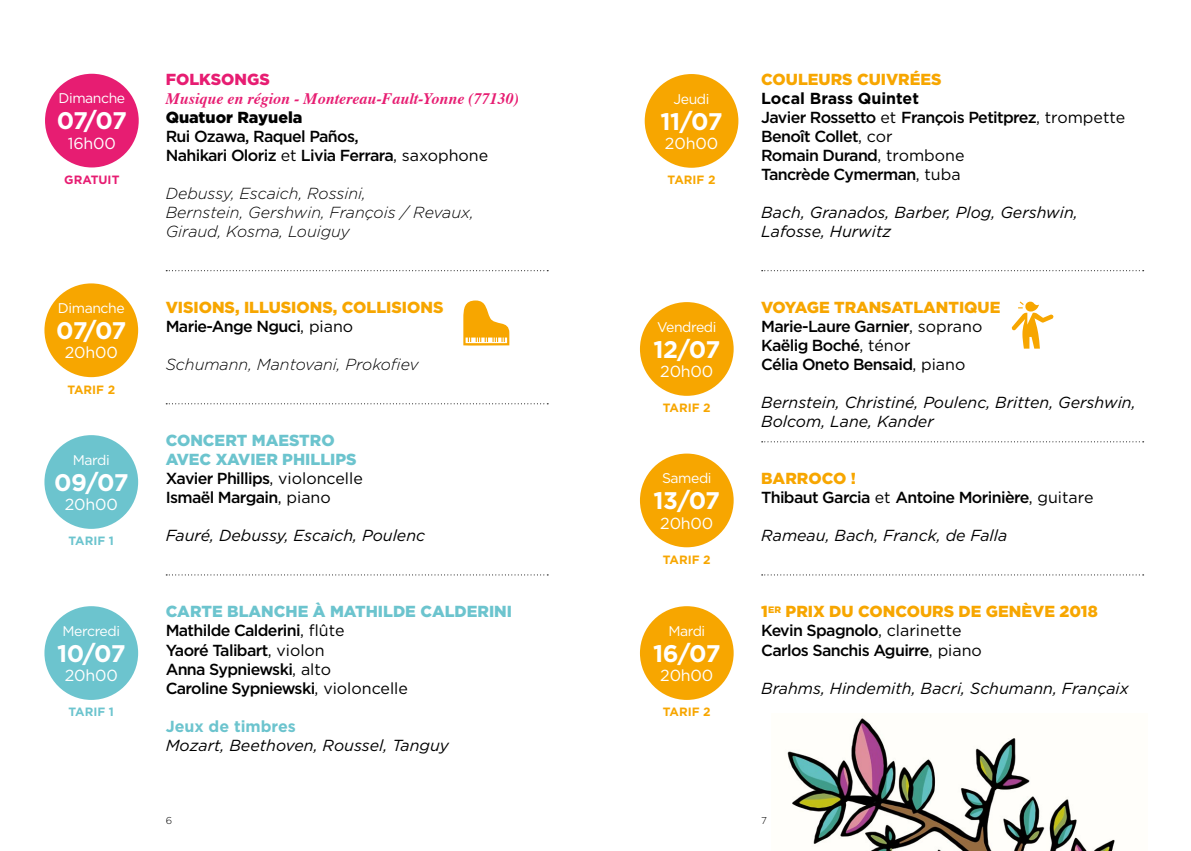
<style>
.page{position:relative;width:1191px;height:851px;background:#fff}
.page>*{position:absolute;margin:0;border:0;box-sizing:border-box;transform-origin:0 0}
.t1{font:700 24px "Gotham";letter-spacing:-.045em;color:#fff}
.t2{font:500 16px "Gotham";letter-spacing:-.04em;color:#000}
.t3{font:italic 16px/19px "Gotham";color:#000}
.t4{font:italic 300 16px "Gotham";color:#000}
.t5{font:900 16px "Gotham";color:#f7a600}
.t6{font:900 16px "Gotham";color:#6cc4ce}
.t7{font:italic 700 16px "Times";color:#e71d72}
.t8{font:16px "Gotham";letter-spacing:-.01em;color:#fff}
.t9{font:700 16px "Gotham";color:#000}
.t10{font:900 16px "Gotham";color:#000}
.t11{font:700 16px "Gotham";color:#6cc4ce}
.t12{font:900 16px "Gotham";color:#e71d72}
.t13{font:14px "Gotham";letter-spacing:-.03em;color:#fff}
.t14{font:700 12px "Gotham";color:#f7a600}
.t15{font:700 12px "Gotham";color:#6cc4ce}
.t16{font:700 12px "Gotham";color:#e71d72}
.t17{font:300 10px "Gotham";color:#000}
.s1{font-weight:400}
</style>
<div class="page">
<svg style="left:166px;top:270px;width:382px;height:1px"></svg>
<svg style="left:166px;top:403px;width:382px;height:1px"></svg>
<svg style="left:166px;top:574px;width:382px;height:1px"></svg>
<svg style="left:761px;top:270px;width:382px;height:1px"></svg>
<svg style="left:761px;top:441px;width:382px;height:1px"></svg>
<svg style="left:761px;top:574px;width:382px;height:1px"></svg>
<div style="left:44px;top:283px;width:94px;height:94px;background:#f7a600;border-radius:50%"></div>
<div style="left:44px;top:435px;width:94px;height:94px;background:#6cc4ce;border-radius:50%"></div>
<div style="left:44px;top:606px;width:94px;height:93px;background:#6cc4ce;border-radius:50%"></div>
<div style="left:644px;top:74px;width:94px;height:94px;background:#f7a600;border-radius:50%"></div>
<div style="left:640px;top:302px;width:93px;height:94px;background:#f7a600;border-radius:50%"></div>
<div style="left:640px;top:453px;width:93px;height:94px;background:#f7a600;border-radius:50%"></div>
<div style="left:640px;top:606px;width:93px;height:93px;background:#f7a600;border-radius:50%"></div>
<div style="left:45px;top:74px;width:94px;height:93px;background:#e71d72;border-radius:50%"></div>
<img style="left:787px;top:718px;width:328px;height:132px">
<svg style="left:463px;top:300px;width:46px;height:45px"></svg>
<svg style="left:1011px;top:301px;width:42px;height:47px"></svg>
<p class="t13" style="left:59px;top:89px;width:68px">Dimanche</p>
<p class="t1" style="left:57px;top:105px;width:72px">07/07</p>
<p class="t8" style="left:68px;top:133px;width:50px">16h00</p>
<p class="t16" style="left:64px;top:172px;width:57px">GRATUIT</p>
<p class="t13" style="left:58px;top:299px;width:68px">Dimanche</p>
<p class="t1" style="left:56px;top:315px;width:72px">07/07</p>
<p class="t8" style="left:65px;top:342px;width:55px">20h00</p>
<p class="t14" style="left:67px;top:381px;width:49px">TARIF 2</p>
<p class="t13" style="left:73px;top:451px;width:38px">Mardi</p>
<p class="t1" style="left:54px;top:466px;width:76px">09/07</p>
<p class="t8" style="left:65px;top:494px;width:55px">20h00</p>
<p class="t15" style="left:69px;top:533px;width:47px">TARIF 1</p>
<p class="t13" style="left:63px;top:622px;width:59px">Mercredi</p>
<p class="t1" style="left:57px;top:637px;width:70px">10/07</p>
<p class="t8" style="left:65px;top:665px;width:55px">20h00</p>
<p class="t15" style="left:69px;top:704px;width:47px">TARIF 1</p>
<p class="t12" style="left:166px;top:68px;width:106px">FOLKSONGS</p>
<p class="t7" style="left:166px;top:84px;width:355px">Musique en région - Montereau-Fault-Yonne (77130)</p>
<p class="t10" style="left:166px;top:106px;width:138px">Quatuor Rayuela</p>
<p class="t2" style="left:166px;top:126px;width:195px">Rui Ozawa, Raquel Paños,</p>
<p class="t2" style="left:166px;top:145px;width:324px">Nahikari Oloriz <span class="s1">et</span> Livia Ferrara<span class="s1">, saxophone</span></p>
<p class="t4" style="left:166px;top:183px;width:202px">Debussy, Escaich, Rossini,</p>
<p class="t4" style="left:166px;top:202px;width:309px">Bernstein, Gershwin, François / Revaux,</p>
<p class="t4" style="left:166px;top:221px;width:186px">Giraud, Kosma, Louiguy</p>
<p class="t5" style="left:166px;top:296px;width:279px">VISIONS, ILLUSIONS, COLLISIONS</p>
<p class="t2" style="left:166px;top:316px;width:189px">Marie-Ange Nguci<span class="s1">, piano</span></p>
<p class="t4" style="left:166px;top:354px;width:254px">Schumann, Mantovani, Prokofiev</p>
<p class="t6" style="left:166px;top:429px;width:170px">CONCERT MAESTRO</p>
<p class="t6" style="left:166px;top:448px;width:192px">AVEC XAVIER PHILLIPS</p>
<p class="t2" style="left:166px;top:468px;width:199px">Xavier Phillips<span class="s1">, violoncelle</span></p>
<p class="t2" style="left:166px;top:487px;width:167px">Ismaël Margain<span class="s1">, piano</span></p>
<p class="t3" style="left:166px;top:526px;width:261px">Fauré, Debussy, Escaich, Poulenc</p>
<p class="t6" style="left:166px;top:600px;width:348px">CARTE BLANCHE À MATHILDE CALDERINI</p>
<p class="t2" style="left:166px;top:620px;width:180px">Mathilde Calderini<span class="s1">, flûte</span></p>
<p class="t2" style="left:166px;top:639px;width:161px">Yaoré Talibart<span class="s1">, violon</span></p>
<p class="t2" style="left:166px;top:658px;width:167px">Anna Sypniewski<span class="s1">, alto</span></p>
<p class="t2" style="left:166px;top:677px;width:244px">Caroline Sypniewski<span class="s1">, violoncelle</span></p>
<p class="t11" style="left:166px;top:715px;width:132px">Jeux de timbres</p>
<p class="t3" style="left:166px;top:735px;width:285px">Mozart, Beethoven, Roussel, Tanguy</p>
<p class="t13" style="left:673px;top:90px;width:37px">Jeudi</p>
<p class="t1" style="left:660px;top:105px;width:63px">11/07</p>
<p class="t8" style="left:665px;top:133px;width:55px">20h00</p>
<p class="t14" style="left:667px;top:172px;width:49px">TARIF 2</p>
<p class="t13" style="left:657px;top:318px;width:61px">Vendredi</p>
<p class="t1" style="left:653px;top:333px;width:68px">12/07</p>
<p class="t8" style="left:660px;top:361px;width:55px">20h00</p>
<p class="t14" style="left:663px;top:400px;width:49px">TARIF 2</p>
<p class="t13" style="left:662px;top:469px;width:51px">Samedi</p>
<p class="t1" style="left:653px;top:485px;width:68px">13/07</p>
<p class="t8" style="left:660px;top:512px;width:55px">20h00</p>
<p class="t14" style="left:663px;top:551px;width:49px">TARIF 2</p>
<p class="t13" style="left:668px;top:622px;width:38px">Mardi</p>
<p class="t1" style="left:653px;top:637px;width:69px">16/07</p>
<p class="t8" style="left:660px;top:665px;width:55px">20h00</p>
<p class="t14" style="left:663px;top:704px;width:49px">TARIF 2</p>
<p class="t5" style="left:761px;top:68px;width:182px">COULEURS CUIVRÉES</p>
<p class="t9" style="left:761px;top:88px;width:159px">Local Brass Quintet</p>
<p class="t2" style="left:761px;top:107px;width:365px">Javier Rossetto <span class="s1">et</span> François Petitprez<span class="s1">, trompette</span></p>
<p class="t2" style="left:761px;top:126px;width:133px">Benoît Collet<span class="s1">, cor</span></p>
<p class="t2" style="left:761px;top:145px;width:205px">Romain Durand<span class="s1">, trombone</span></p>
<p class="t2" style="left:761px;top:164px;width:201px">Tancrède Cymerman<span class="s1">, tuba</span></p>
<p class="t3" style="left:761px;top:203px;width:318px">Bach, Granados, Barber, Plog, Gershwin,</p>
<p class="t3" style="left:761px;top:222px;width:132px">Lafosse, Hurwitz</p>
<p class="t5" style="left:761px;top:296px;width:241px">VOYAGE TRANSATLANTIQUE</p>
<p class="t2" style="left:761px;top:316px;width:223px">Marie-Laure Garnier<span class="s1">, soprano</span></p>
<p class="t2" style="left:761px;top:335px;width:151px">Kaëlig Boché<span class="s1">, ténor</span></p>
<p class="t2" style="left:761px;top:354px;width:206px">Célia Oneto Bensaid<span class="s1">, piano</span></p>
<p class="t3" style="left:761px;top:393px;width:376px">Bernstein, Christiné, Poulenc, Britten, Gershwin,<br>Bolcom, Lane, Kander</p>
<p class="t5" style="left:761px;top:467px;width:96px">BARROCO !</p>
<p class="t2" style="left:761px;top:487px;width:334px">Thibaut Garcia <span class="s1">et</span> Antoine Morinière<span class="s1">, guitare</span></p>
<p class="t3" style="left:761px;top:526px;width:247px">Rameau, Bach, Franck, de Falla</p>
<p class="t5" style="left:761px;top:600px;width:338px">1<sup>ER</sup> PRIX DU CONCOURS DE GENÈVE 2018</p>
<p class="t2" style="left:761px;top:620px;width:202px">Kevin Spagnolo<span class="s1">, clarinette</span></p>
<p class="t2" style="left:761px;top:639px;width:222px">Carlos Sanchis Aguirre<span class="s1">, piano</span></p>
<p class="t3" style="left:761px;top:678px;width:369px">Brahms, Hindemith, Bacri, Schumann, Françaix</p>
<p class="t17" style="left:166px;top:814px;width:8px">6</p>
<p class="t17" style="left:761px;top:814px;width:7px">7</p>
</div>
